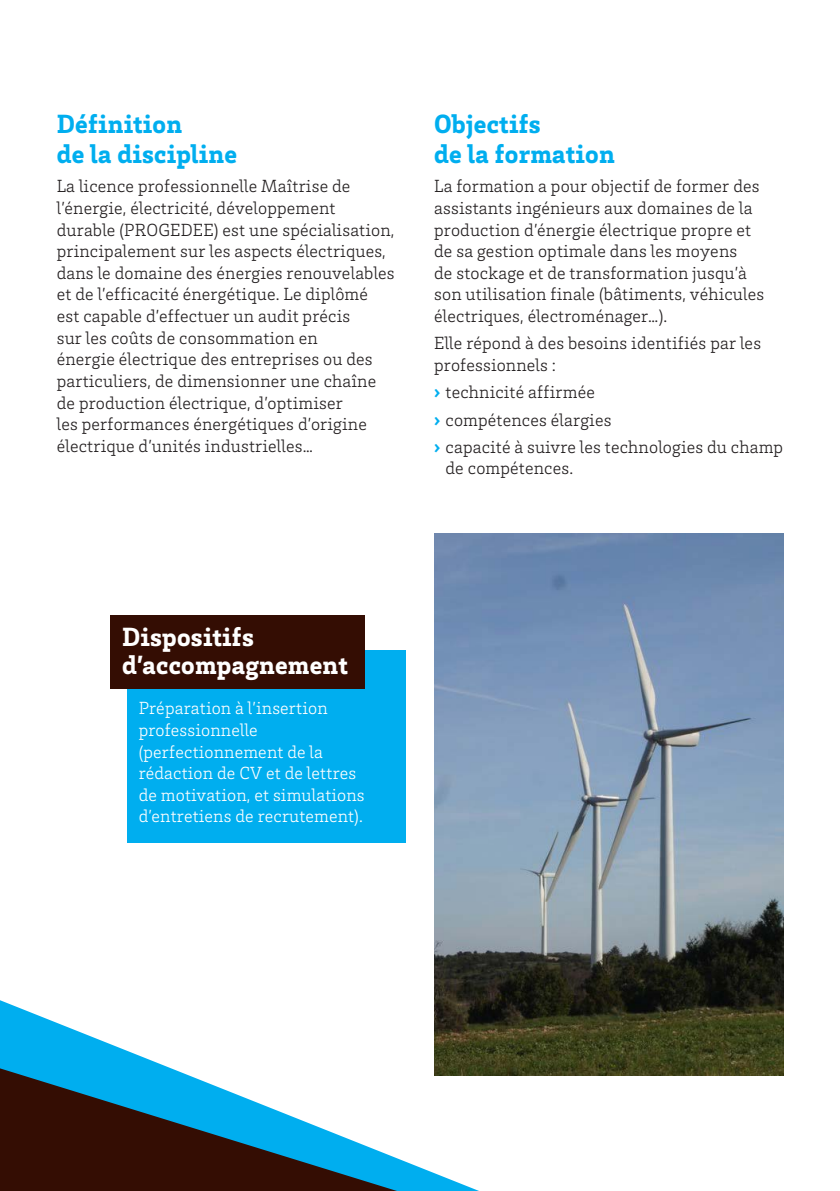
<style>
.page{position:relative;width:840px;height:1191px;background:#fff}
.page>*{position:absolute;margin:0;border:0;box-sizing:border-box;transform-origin:0 0}
._01_Titre_Bleu_13_5{font:900 27px/30px "Brix Slab";letter-spacing:.01em;color:#00aeef}
._01_Titre_Blanc_13_5{font:900 27px/28px "Brix Slab";letter-spacing:.01em;color:#fff}
._10_TEXTE_Light_9{font:300 18px/21.6px "Brix Slab";letter-spacing:.01em;color:#231f20}
.TEXTE_Encadré_Blanc{font:300 18px/21.6px "Brix Slab";letter-spacing:.01em;color:#fff}
.s1{font-weight:900;color:#00aeef}
</style>
<div class="page">
<img style="left:434px;top:533px;width:348px;height:542px">
<svg style="left:0;top:1000px;width:479px;height:191px"></svg>
<div style="left:127px;top:650px;width:278px;height:193px;background:#00aeef"></div>
<div style="left:111px;top:615px;width:253px;height:73px;background:#340d03"></div>
<p class="_01_Titre_Bleu_13_5" style="left:57px;top:107px;width:182px">Définition<br>de la discipline</p>
<p class="_10_TEXTE_Light_9" style="left:57px;top:175px;width:339px">La licence professionnelle Maîtrise de l’énergie, électricité, développement durable (PROGEDEE) est une spécialisation, principalement sur les aspects électriques, dans le domaine des énergies renouvelables et de l’efficacité énergétique. Le diplômé est capable d’effectuer un audit précis<br>sur les coûts de consommation en<br>énergie électrique des entreprises ou des particuliers, de dimensionner une chaîne de production électrique, d’optimiser<br>les performances énergétiques d’origine électrique d’unités industrielles…</p>
<p class="_01_Titre_Bleu_13_5" style="left:434px;top:107px;width:182px">Objectifs<br>de la formation</p>
<p class="_10_TEXTE_Light_9" style="left:434px;top:175px;width:331px">La formation a pour objectif de former des assistants ingénieurs aux domaines de la production d’énergie électrique propre et de sa gestion optimale dans les moyens<br>de stockage et de transformation jusqu’à son utilisation finale (bâtiments, véhicules électriques, électroménager…).</p>
<p class="_10_TEXTE_Light_9" style="left:434px;top:332px;width:328px">Elle répond à des besoins identifiés par les professionnels :</p>
<p class="_10_TEXTE_Light_9" style="left:434px;top:381px;width:162px"><span class="s1">›</span> technicité affirmée</p>
<p class="_10_TEXTE_Light_9" style="left:434px;top:408px;width:179px"><span class="s1">›</span> compétences élargies</p>
<p class="_10_TEXTE_Light_9" style="left:445px;top:435px;width:339px;text-indent:-11px"><span class="s1">›</span> capacité à suivre les technologies du champ de compétences.</p>
<p class="_01_Titre_Blanc_13_5" style="left:122px;top:621px;width:227px">Dispositifs d’accompagnement</p>
<p class="TEXTE_Encadré_Blanc" style="left:139px;top:697px;width:227px">Préparation à l’insertion professionnelle (perfectionnement de la rédaction de CV et de lettres de motivation, et simulations d’entretiens de recrutement).</p>
</div>
